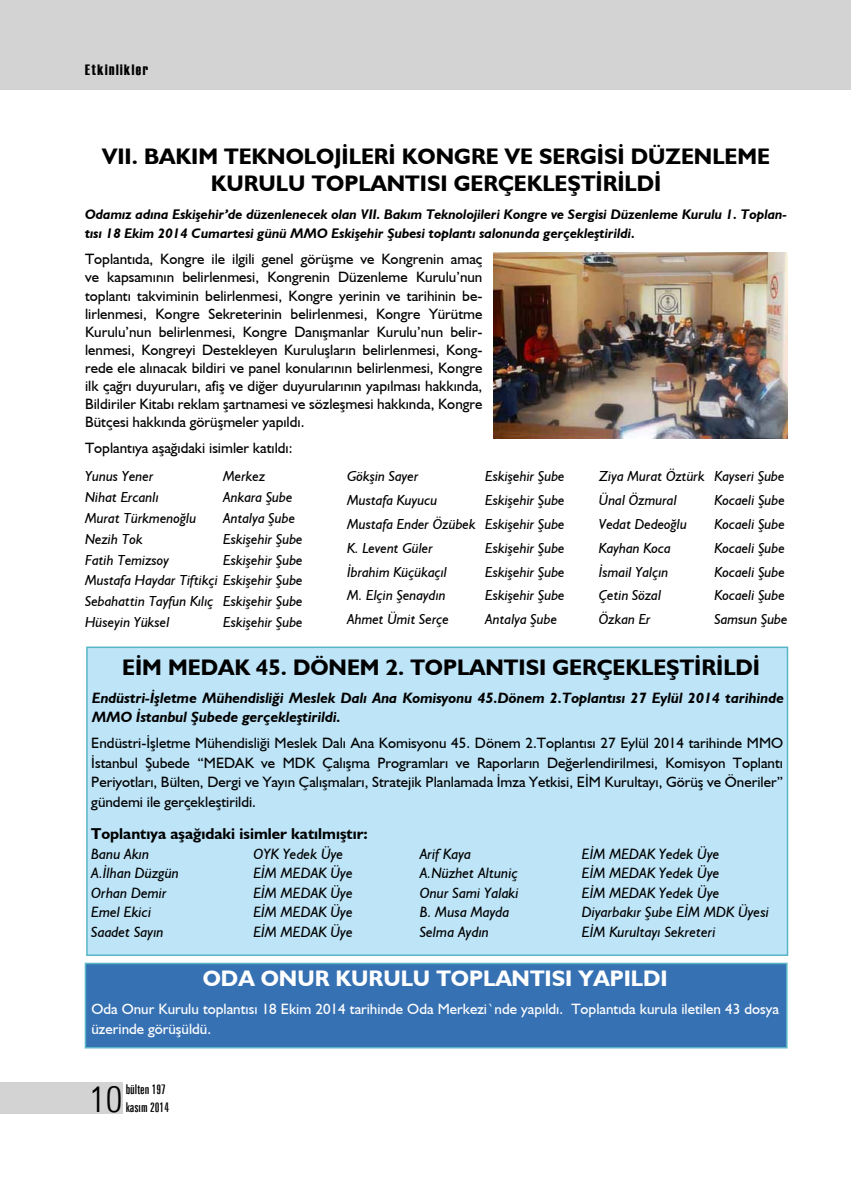
<style>
.page{position:relative;width:851px;height:1191px;background:#fff}
.page>*{position:absolute;margin:0;border:0;box-sizing:border-box;transform-origin:0 0}
.t1{font:300 condensed 36.15px "Zurich BT";color:#000}
.baslik{font:700 22.5px/27px "Humanist 521 BT";color:#000;text-align:center}
.baslik-2{font:700 22.5px "Humanist 521 BT";color:#fff}
.metinbaslik{font:700 15.75px "Humanist 521 BT";color:#000}
.bultenmetin{font:15px/18px "Humanist 521 BT";color:#000;text-align:justify}
.tabb{font:italic 15px "Humanist 521 BT";color:#000}
.bultenmetin-2{font:italic 700 15px/19.5px "Humanist 521 BT";color:#000}
.bultenmetin-3{font:15px/19.5px "Humanist 521 BT";color:#fff}
.t2{font:15px "Haettenschweiler";letter-spacing:.1em;color:#000}
.bultenmetin-4{font:italic 14.55px "Humanist 521 BT";color:#000}
.bultenmetin-5{font:italic 700 13.95px/19.5px "Humanist 521 BT";color:#000}
.t3{font:extra-condensed 13.5px/18px "Zurich BT";color:#000}
</style>
<div class="page">
<div style="left:0;top:1082px;width:123px;height:32px;background:#d3d3d3"></div>
<div style="left:0;top:0;width:850px;height:89px;background:#d3d3d3"></div>
<img style="left:493px;top:252px;width:294px;height:186px">
<div style="left:85px;top:962px;width:702px;height:86px;background:#3671b3;border:2px solid #59b6c7"></div>
<div style="left:86px;top:646px;width:702px;height:310px;background:#bde4f7;border:2px solid #59b6c7"></div>
<p class="t2" style="left:85px;top:60px;width:64px">Etkinlikler</p>
<p class="baslik" style="left:102px;top:142px;width:669px">VII. BAKIM TEKNOLOJİLERİ KONGRE VE SERGİSİ DÜZENLEME<br>KURULU TOPLANTISI GERÇEKLEŞTİRİLDİ</p>
<p class="bultenmetin-5" style="left:85px;top:204px;width:703px">Odamız adına Eskişehir’de düzenlenecek olan VII. Bakım Teknolojileri Kongre ve Sergisi Düzenleme Kurulu 1. Toplan&shy;tısı 18 Ekim 2014 Cumartesi günü MMO Eskişehir Şubesi toplantı salonunda gerçekleştirildi.</p>
<p class="bultenmetin" style="left:85px;top:250px;width:399px">Toplantıda, Kongre ile ilgili genel görüşme ve Kongrenin amaç ve kapsamının belirlenmesi, Kongrenin Düzenleme Kurulu’nun toplantı takviminin belirlenmesi, Kongre yerinin ve tarihinin be&shy;lirlenmesi, Kongre Sekreterinin belirlenmesi, Kongre Yürütme Kurulu’nun belirlenmesi, Kongre Danışmanlar Kurulu’nun belir&shy;lenmesi, Kongreyi Destekleyen Kuruluşların belirlenmesi, Kong&shy;rede ele alınacak bildiri ve panel konularının belirlenmesi, Kongre ilk çağrı duyuruları, afiş ve diğer duyurularının yapılması hakkında, Bildiriler Kitabı reklam şartnamesi ve sözleşmesi hakkında, Kongre Bütçesi hakkında görüşmeler yapıldı.</p>
<p class="bultenmetin" style="left:85px;top:438px;width:209px">Toplantıya aşağıdaki isimler katıldı:</p>
<p class="bultenmetin-4" style="left:85px;top:467px;width:70px">Yunus Yener</p>
<p class="bultenmetin-4" style="left:223px;top:467px;width:44px">Merkez</p>
<p class="bultenmetin-4" style="left:85px;top:488px;width:75px">Nihat Ercanlı</p>
<p class="bultenmetin-4" style="left:223px;top:488px;width:71px">Ankara Şube</p>
<p class="bultenmetin-4" style="left:85px;top:509px;width:113px">Murat Türkmenoğlu</p>
<p class="bultenmetin-4" style="left:223px;top:509px;width:73px">Antalya Şube</p>
<p class="bultenmetin-4" style="left:85px;top:530px;width:59px">Nezih Tok</p>
<p class="bultenmetin-4" style="left:223px;top:530px;width:81px">Eskişehir Şube</p>
<p class="bultenmetin-4" style="left:85px;top:550px;width:86px">Fatih Temizsoy</p>
<p class="bultenmetin-4" style="left:223px;top:550px;width:81px">Eskişehir Şube</p>
<p class="bultenmetin-4" style="left:85px;top:571px;width:219px">Mustafa Haydar Tiftikçi Eskişehir Şube</p>
<p class="bultenmetin-4" style="left:85px;top:592px;width:219px">Sebahattin Tayfun Kılıç Eskişehir Şube</p>
<p class="bultenmetin-4" style="left:85px;top:613px;width:86px">Hüseyin Yüksel</p>
<p class="bultenmetin-4" style="left:223px;top:613px;width:81px">Eskişehir Şube</p>
<p class="bultenmetin-4" style="left:347px;top:467px;width:73px">Gökşin Sayer</p>
<p class="bultenmetin-4" style="left:485px;top:467px;width:81px">Eskişehir Şube</p>
<p class="bultenmetin-4" style="left:347px;top:491px;width:92px">Mustafa Kuyucu</p>
<p class="bultenmetin-4" style="left:485px;top:491px;width:81px">Eskişehir Şube</p>
<p class="bultenmetin-4" style="left:347px;top:515px;width:219px">Mustafa Ender Özübek Eskişehir Şube</p>
<p class="bultenmetin-4" style="left:347px;top:539px;width:87px">K. Levent Güler</p>
<p class="bultenmetin-4" style="left:485px;top:539px;width:81px">Eskişehir Şube</p>
<p class="bultenmetin-4" style="left:347px;top:562px;width:101px">İbrahim Küçükaçıl</p>
<p class="bultenmetin-4" style="left:485px;top:562px;width:81px">Eskişehir Şube</p>
<p class="bultenmetin-4" style="left:347px;top:586px;width:100px">M. Elçin Şenaydın</p>
<p class="bultenmetin-4" style="left:485px;top:586px;width:81px">Eskişehir Şube</p>
<p class="bultenmetin-4" style="left:347px;top:610px;width:103px">Ahmet Ümit Serçe</p>
<p class="bultenmetin-4" style="left:485px;top:610px;width:73px">Antalya Şube</p>
<p class="bultenmetin-4" style="left:598px;top:467px;width:187px">Ziya Murat Öztürk Kayseri Şube</p>
<p class="bultenmetin-4" style="left:598px;top:491px;width:79px">Ünal Özmural</p>
<p class="bultenmetin-4" style="left:714px;top:491px;width:72px">Kocaeli Şube</p>
<p class="bultenmetin-4" style="left:598px;top:515px;width:90px">Vedat Dedeoğlu</p>
<p class="bultenmetin-4" style="left:714px;top:515px;width:72px">Kocaeli Şube</p>
<p class="bultenmetin-4" style="left:598px;top:539px;width:73px">Kayhan Koca</p>
<p class="bultenmetin-4" style="left:714px;top:539px;width:72px">Kocaeli Şube</p>
<p class="bultenmetin-4" style="left:598px;top:562px;width:71px">İsmail Yalçın</p>
<p class="bultenmetin-4" style="left:714px;top:562px;width:72px">Kocaeli Şube</p>
<p class="bultenmetin-4" style="left:598px;top:586px;width:64px">Çetin Sözal</p>
<p class="bultenmetin-4" style="left:714px;top:586px;width:72px">Kocaeli Şube</p>
<p class="bultenmetin-4" style="left:598px;top:610px;width:53px">Özkan Er</p>
<p class="bultenmetin-4" style="left:714px;top:610px;width:75px">Samsun Şube</p>
<p class="baslik" style="left:122px;top:653px;width:639px">EİM MEDAK 45. DÖNEM 2. TOPLANTISI GERÇEKLEŞTİRİLDİ</p>
<p class="bultenmetin-2" style="left:92px;top:687px;width:693px">Endüstri-İşletme Mühendisliği Meslek Dalı Ana Komisyonu 45.Dönem 2.Toplantısı 27 Eylül 2014 tarihinde<br>MMO İstanbul Şubede gerçekleştirildi.</p>
<p class="bultenmetin" style="left:91px;top:733px;width:693px;line-height:19.5px">Endüstri-İşletme Mühendisliği Meslek Dalı Ana Komisyonu 45. Dönem 2.Toplantısı 27 Eylül 2014 tarihinde MMO İstanbul Şubede “MEDAK ve MDK Çalışma Programları ve Raporların Değerlendirilmesi, Komisyon Toplantı Periyotları, Bülten, Dergi ve Yayın Çalışmaları, Stratejik Planlamada İmza Yetkisi, EİM Kurultayı, Görüş ve Öneriler” gündemi ile gerçekleştirildi.</p>
<p class="metinbaslik" style="left:91px;top:824px;width:278px">Toplantıya aşağıdaki isimler katılmıştır:</p>
<p class="tabb" style="left:91px;top:844px;width:60px">Banu Akın</p>
<p class="tabb" style="left:253px;top:844px;width:91px">OYK Yedek Üye</p>
<p class="tabb" style="left:91px;top:863px;width:89px">A.İlhan Düzgün</p>
<p class="tabb" style="left:253px;top:863px;width:101px">EİM MEDAK Üye</p>
<p class="tabb" style="left:91px;top:883px;width:77px">Orhan Demir</p>
<p class="tabb" style="left:253px;top:883px;width:101px">EİM MEDAK Üye</p>
<p class="tabb" style="left:91px;top:902px;width:62px">Emel Ekici</p>
<p class="tabb" style="left:253px;top:902px;width:101px">EİM MEDAK Üye</p>
<p class="tabb" style="left:91px;top:922px;width:74px">Saadet Sayın</p>
<p class="tabb" style="left:253px;top:922px;width:101px">EİM MEDAK Üye</p>
<p class="tabb" style="left:419px;top:844px;width:53px">Arif Kaya</p>
<p class="tabb" style="left:581px;top:844px;width:139px">EİM MEDAK Yedek Üye</p>
<p class="tabb" style="left:419px;top:864px;width:100px">A.Nüzhet Altuniç</p>
<p class="tabb" style="left:581px;top:864px;width:139px">EİM MEDAK Yedek Üye</p>
<p class="tabb" style="left:419px;top:883px;width:100px">Onur Sami Yalaki</p>
<p class="tabb" style="left:581px;top:883px;width:139px">EİM MEDAK Yedek Üye</p>
<p class="tabb" style="left:419px;top:903px;width:91px">B. Musa Mayda</p>
<p class="tabb" style="left:581px;top:903px;width:189px">Diyarbakır Şube EİM MDK Üyesi</p>
<p class="tabb" style="left:419px;top:922px;width:71px">Selma Aydın</p>
<p class="tabb" style="left:581px;top:922px;width:135px">EİM Kurultayı Sekreteri</p>
<p class="baslik-2" style="left:203px;top:964px;width:466px">ODA ONUR KURULU TOPLANTISI YAPILDI</p>
<p class="bultenmetin-3" style="left:91px;top:999px;width:689px">Oda Onur Kurulu toplantısı 18 Ekim 2014 tarihinde Oda Merkezi`nde yapıldı. Toplantıda kurula iletilen 43 dosya üzerinde görüşüldü.</p>
<h1 class="t1" style="left:89px;top:1076px;width:35px">10</h1>
<p class="t3" style="left:126px;top:1080px;width:45px">bülten 197 kasım 2014</p>
</div>
